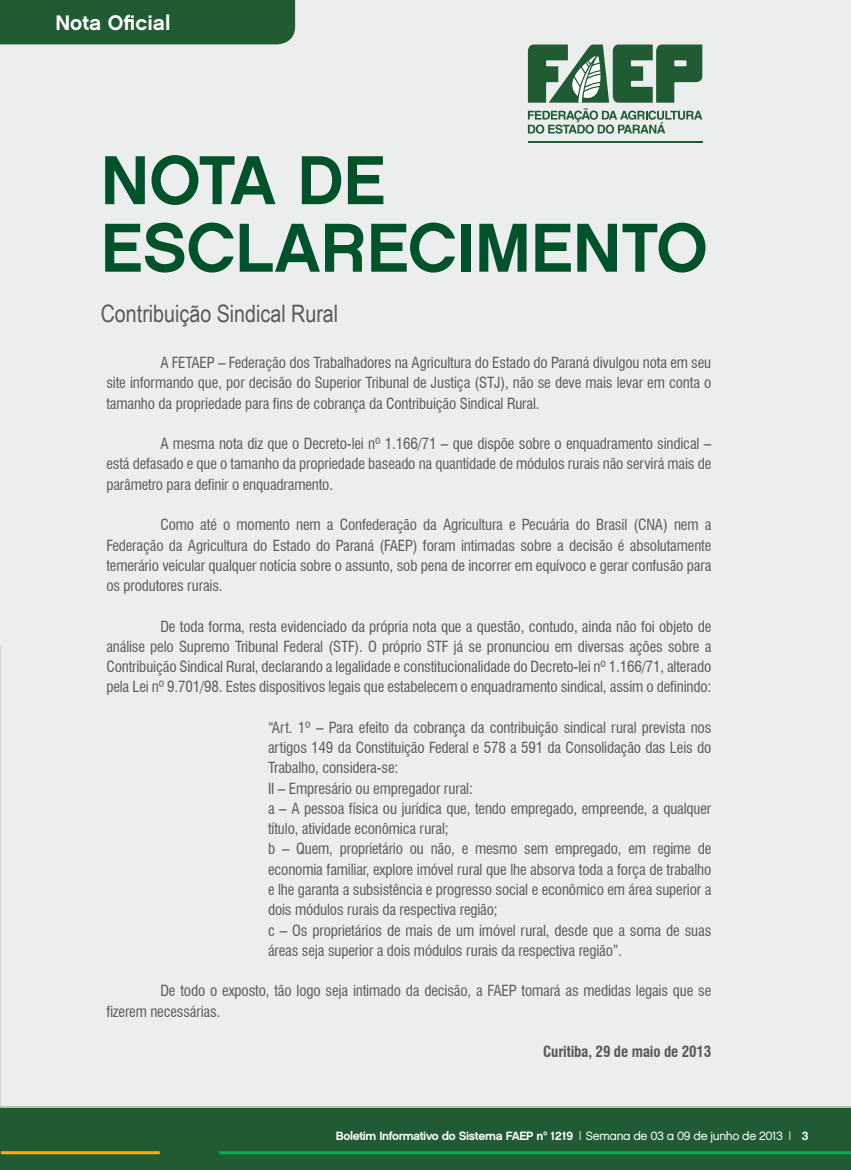
<style>
.page{position:relative;width:851px;height:1170px;background:#fff}
.page>*{position:absolute;margin:0;border:0;box-sizing:border-box;transform-origin:0 0}
.t1{font:69px/67.5px "Chalet New York Nineteen Eighty";color:#00522a}
.t2{font:24px "Arial Narrow";color:#58595b}
.t3{font:21px "Chalet New York Nineteen Sixty";color:#fff}
.t4{font:condensed 15px/20.2px "Swiss 721 BT";letter-spacing:-.01em;color:#58595b;text-align:justify}
.t5{font:700 condensed 15px "Swiss 721 BT";letter-spacing:-.01em;color:#58595b}
.t6{font:12px "Chalet New York Nineteen Sixty";letter-spacing:-.03em;color:#fff}
.s1{font-family:"Chalet London Nineteen Eighty"}
</style>
<div class="page">
<div style="left:0;top:1106px;width:850px;height:63px;background:#205b34"></div>
<hr style="left:1px;top:1151px;width:159px;height:3px;background:#fbac18">
<hr style="left:219px;top:1151px;width:631px;height:3px;background:#00b055">
<div style="left:0;top:0;width:850px;height:1107px;background:#e6e7e8"></div>
<svg style="left:0;top:645px;width:1px;height:461px"></svg>
<div style="left:0;top:0;width:295px;height:45px;background:#205b34"></div>
<hr style="left:528px;top:141px;width:174px;height:1px;background:#205b34">
<svg style="left:528px;top:45px;width:174px;height:89px"></svg>
<p class="t3" style="left:55px;top:10px;width:117px">Nota Oficial</p>
<p class="t1" style="left:101px;top:146px;width:608px">NOTA DE<br>ESCLARECIMENTO</p>
<p class="t2" style="left:101px;top:296px;width:239px">Contribuição Sindical Rural</p>
<p class="t4" style="left:106px;top:352px;width:606px;text-indent:54px">A FETAEP – Federação dos Trabalhadores na Agricultura do Estado do Paraná divulgou nota em seu site informando que, por decisão do Superior Tribunal de Justiça (STJ), não se deve mais levar em conta o tamanho da propriedade para fins de cobrança da Contribuição Sindical Rural.</p>
<p class="t4" style="left:106px;top:433px;width:606px;text-indent:54px">A mesma nota diz que o Decreto-lei nº 1.166/71 – que dispõe sobre o enquadramento sindical – está defasado e que o tamanho da propriedade baseado na quantidade de módulos rurais não servirá mais de parâmetro para definir o enquadramento.</p>
<p class="t4" style="left:106px;top:514px;width:606px;text-indent:54px">Como até o momento nem a Confederação da Agricultura e Pecuária do Brasil (CNA) nem a Federação da Agricultura do Estado do Paraná (FAEP) foram intimadas sobre a decisão é absolutamente temerário veicular qualquer notícia sobre o assunto, sob pena de incorrer em equívoco e gerar confusão para os produtores rurais.</p>
<p class="t4" style="left:106px;top:616px;width:606px;text-indent:54px">De toda forma, resta evidenciado da própria nota que a questão, contudo, ainda não foi objeto de análise pelo Supremo Tribunal Federal (STF). O próprio STF já se pronunciou em diversas ações sobre a Contribuição Sindical Rural, declarando a legalidade e constitucionalidade do Decreto-lei nº 1.166/71, alterado pela Lei nº 9.701/98. Estes dispositivos legais que estabelecem o enquadramento sindical, assim o definindo:</p>
<p class="t4" style="left:268px;top:717px;width:445px">“Art. 1º – Para efeito da cobrança da contribuição sindical rural prevista nos artigos 149 da Constituição Federal e 578 a 591 da Consolidação das Leis do Trabalho, considera-se:</p>
<p class="t4" style="left:268px;top:778px;width:206px">II – Empresário ou empregador rural:</p>
<p class="t4" style="left:268px;top:798px;width:444px">a – A pessoa física ou jurídica que, tendo empregado, empreende, a qualquer título, atividade econômica rural;</p>
<p class="t4" style="left:268px;top:838px;width:445px">b – Quem, proprietário ou não, e mesmo sem empregado, em regime de economia familiar, explore imóvel rural que lhe absorva toda a força de trabalho e lhe garanta a subsistência e progresso social e econômico em área superior a dois módulos rurais da respectiva região;</p>
<p class="t4" style="left:268px;top:919px;width:445px">c – Os proprietários de mais de um imóvel rural, desde que a soma de suas áreas seja superior a dois módulos rurais da respectiva região”.</p>
<p class="t4" style="left:106px;top:980px;width:606px;text-indent:54px">De todo o exposto, tão logo seja intimado da decisão, a FAEP tomará as medidas legais que se fizerem necessárias.</p>
<p class="t5" style="left:543px;top:1042px;width:170px">Curitiba, 29 de maio de 2013</p>
<p class="t6" style="left:336px;top:1128px;width:474px">Boletim Informativo do Sistema FAEP nº 1219 | <span class="s1">Semana de 03 a 09 de junho de 2013</span> | 3</p>
</div>
